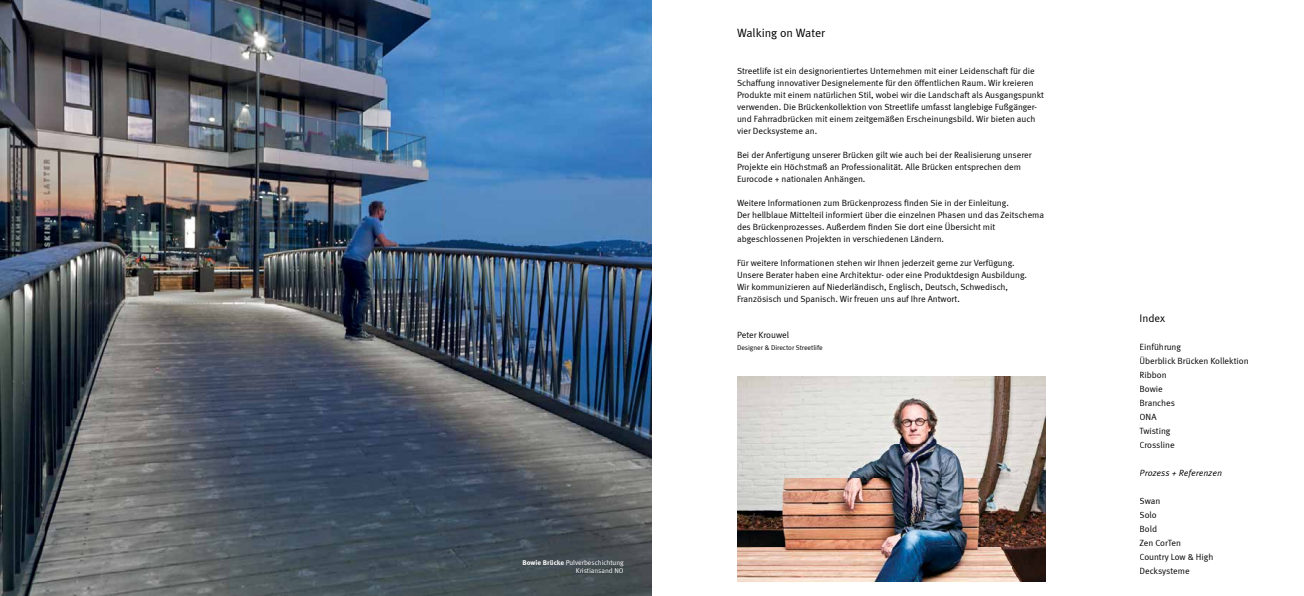
<style>
.page{position:relative;width:1304px;height:596px;background:#fff}
.page>*{position:absolute;margin:0;border:0;box-sizing:border-box;transform-origin:0 0}
.t1{font:12px "Meta Correspondence";color:#000}
.t2{font:11px "Meta Correspondence";color:#000}
.t3{font:9px/12px "Meta Correspondence";color:#000}
.t4{font:italic 9px "Meta Correspondence";color:#000}
.t5{font:7px/8.4px "Meta Correspondence";letter-spacing:-.005em;color:#fff;text-align:right}
.t6{font:7px "Meta Correspondence";color:#000}
.s1{font-weight:700}
</style>
<div class="page">
<img style="left:0;top:0;width:652px;height:595px">
<img style="left:737px;top:376px;width:308px;height:205px">
<p class="t5" style="left:522px;top:557px;width:103px"><span class="s1">Bowie Brücke</span> Pulverbeschichtung<br>Kristiansand NO</p>
<h1 class="t1" style="left:737px;top:26px;width:89px">Walking on Water</h1>
<p class="t3" style="left:737px;top:65px;width:309px">Streetlife ist ein designorientiertes Unternehmen mit einer Leidenschaft für die Schaffung innovativer Designelemente für den öffentlichen Raum. Wir kreieren Produkte mit einem natürlichen Stil, wobei wir die Landschaft als Ausgangspunkt verwenden. Die Brückenkollektion von Streetlife umfasst langlebige Fußgänger&shy;und Fahrradbrücken mit einem zeitgemäßen Erscheinungsbild. Wir bieten auch vier Decksysteme an.</p>
<p class="t3" style="left:737px;top:149px;width:296px">Bei der Anfertigung unserer Brücken gilt wie auch bei der Realisierung unserer<br>Projekte ein Höchstmaß an Professionalität. Alle Brücken entsprechen dem<br>Eurocode + nationalen Anhängen.</p>
<p class="t3" style="left:737px;top:197px;width:309px">Weitere Informationen zum Brückenprozess finden Sie in der Einleitung.<br>Der hellblaue Mittelteil informiert über die einzelnen Phasen und das Zeitschema des Brückenprozesses. Außerdem finden Sie dort eine Übersicht mit abgeschlossenen Projekten in verschiedenen Ländern.</p>
<p class="t3" style="left:737px;top:257px;width:291px">Für weitere Informationen stehen wir Ihnen jederzeit gerne zur Verfügung.<br>Unsere Berater haben eine Architektur- oder eine Produktdesign Ausbildung.<br>Wir kommunizieren auf Niederländisch, Englisch, Deutsch, Schwedisch, Französisch und Spanisch. Wir freuen uns auf Ihre Antwort.</p>
<p class="t3" style="left:737px;top:329px;width:54px">Peter Krouwel</p>
<p class="t6" style="left:737px;top:343px;width:87px">Designer &amp; Director Streetlife</p>
<p class="t2" style="left:1140px;top:311px;width:27px">Index</p>
<p class="t3" style="left:1140px;top:339px;width:111px;line-height:14px">Einführung<br>Überblick Brücken Kollektion<br>Ribbon<br>Bowie<br>Branches<br>ONA<br>Twisting<br>Crossline</p>
<p class="t4" style="left:1140px;top:467px;width:84px">Prozess + Referenzen</p>
<p class="t3" style="left:1140px;top:493px;width:75px;line-height:14px">Swan<br>Solo<br>Bold<br>Zen CorTen<br>Country Low &amp; High<br>Decksysteme</p>
</div>
